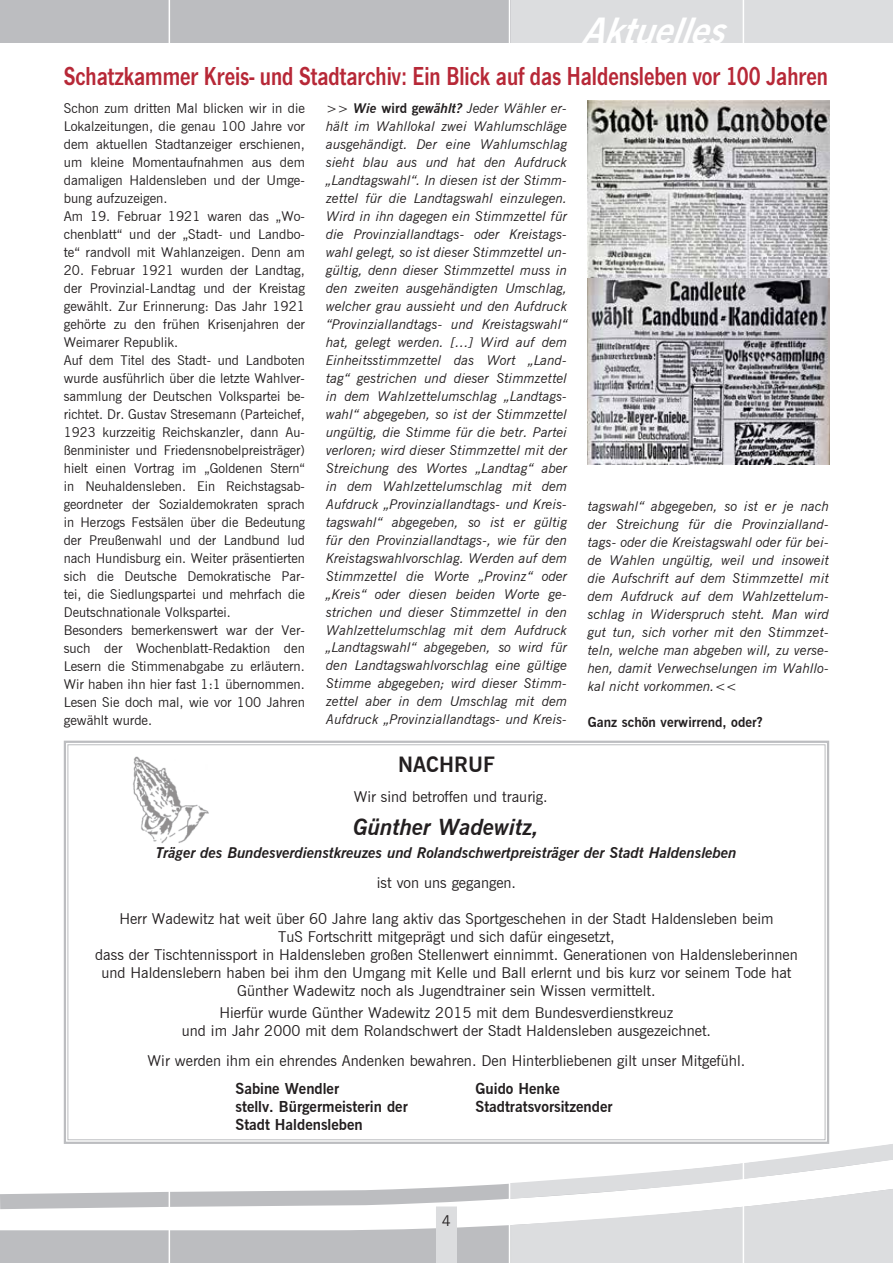
<style>
.page{position:relative;width:893px;height:1263px;background:#fff}
.page>*{position:absolute;margin:0;border:0;box-sizing:border-box;transform-origin:0 0}
.t1{font:italic 700 36px "News Gothic BT";color:#fff}
.t2{font:600 27px "News Gothic T";color:#b72837;scale:.83 1}
.t3{font:italic 700 22.5px "News Gothic BT";color:#231f20}
.t4{font:700 21px "News Gothic BT";color:#231f20}
.t5{font:15px/18px "News Gothic BT";color:#231f20;text-align:center}
.t6{font:700 15px "News Gothic BT";color:#231f20}
.t7{font:italic 700 15px "News Gothic BT";color:#231f20}
.t8{font:italic 13.5px/18px "News Gothic BT";color:#231f20;text-align:justify}
.t9{font:13.5px/18px "News Gothic BT";color:#231f20}
.t10{font:700 13.5px "News Gothic BT";color:#231f20}
.s1{font-weight:700}
.s2{font-weight:700;font-style:normal}
</style>
<div class="page">
<div style="left:510px;top:0;width:383px;height:43px;background:#dcdddf"></div>
<div style="left:0;top:0;width:510px;height:43px;background:#bcbdc0"></div>
<svg style="left:0;top:1226px;width:494px;height:37px;background:#c3c4c6"></svg>
<div style="left:436px;top:1206px;width:21px;height:57px;background:#dcdddf"></div>
<svg style="left:0;top:1184px;width:494px;height:25px"></svg>
<svg style="left:494px;top:1144px;width:399px;height:119px"></svg>
<hr style="left:509px;top:0;width:1px;height:1263px;background:#fff">
<hr style="left:743px;top:0;width:1px;height:1263px;background:#fff">
<hr style="left:169px;top:0;width:1px;height:1263px;background:#fff">
<img style="left:588px;top:100px;width:241px;height:179px">
<img style="left:588px;top:279px;width:241px;height:186px">
<svg style="left:63px;top:740px;width:767px;height:405px"></svg>
<img style="left:128px;top:755px;width:88px;height:98px">
<h1 class="t1" style="left:581px;top:9px;width:159px">Aktuelles</h1>
<h2 class="t2" style="left:64px;top:60px;width:922px">Schatzkammer Kreis- und Stadtarchiv: Ein Blick auf das Haldensleben vor 100 Jahren</h2>
<p class="t9" style="left:64px;top:99px;width:243px">Schon zum dritten Mal blicken wir in die Lokalzeitungen, die genau 100 Jahre vor dem aktuellen Stadtanzeiger erschienen, um kleine Momentaufnahmen aus dem damaligen Haldensleben und der Umge&shy;bung aufzuzeigen.<br>Am 19. Februar 1921 waren das „Wo&shy;chenblatt“ und der „Stadt- und Landbo&shy;te“ randvoll mit Wahlanzeigen. Denn am</p>
<p class="t9" style="left:64px;top:261px;width:243px">20. Februar 1921 wurden der Landtag, der Provinzial-Landtag und der Kreistag gewählt. Zur Erinnerung: Das Jahr 1921 gehörte zu den frühen Krisenjahren der Weimarer Republik.<br>Auf dem Titel des Stadt- und Landboten wurde ausführlich über die letzte Wahlver&shy;sammlung der Deutschen Volkspartei be&shy;richtet. Dr. Gustav Stresemann (Parteichef, 1923 kurzzeitig Reichskanzler, dann Au&shy;ßenminister und Friedensnobelpreisträger) hielt einen Vortrag im „Goldenen Stern“ in Neuhaldensleben. Ein Reichstagsab&shy;geordneter der Sozialdemokraten sprach in Herzogs Festsälen über die Bedeutung der Preußenwahl und der Landbund lud nach Hundisburg ein. Weiter präsentierten sich die Deutsche Demokratische Par&shy;tei, die Siedlungspartei und mehrfach die Deutschnationale Volkspartei.<br>Besonders bemerkenswert war der Ver&shy;such der Wochenblatt-Redaktion den Lesern die Stimmenabgabe zu erläutern.<br>Wir haben ihn hier fast 1:1 übernommen.<br>Lesen Sie doch mal, wie vor 100 Jahren gewählt wurde.</p>
<p class="t8" style="left:326px;top:99px;width:243px">&gt;&gt; <span class="s1">Wie</span> <span class="s2">wird g</span><span class="s1">ewählt?</span> Jeder Wähler er&shy;hält im Wahllokal zwei Wahlumschläge ausgehändigt. Der eine Wahlumschlag sieht blau aus und hat den Aufdruck „Landtagswahl“. In diesen ist der Stimm&shy;zettel für die Landtagswahl einzulegen.<br>Wird in ihn dagegen ein Stimmzettel für die Provinziallandtags- oder Kreistags&shy;wahl gelegt, so ist dieser Stimmzettel un&shy;gültig, denn dieser Stimmzettel muss in den zweiten ausgehändigten Umschlag, welcher grau aussieht und den Aufdruck “Provinziallandtags- und Kreistagswahl“ hat, gelegt werden. […] Wird auf dem Einheitsstimmzettel das Wort „Land&shy;tag“ gestrichen und dieser Stimmzettel in dem Wahlzettelumschlag „Landtags&shy;wahl“ abgegeben, so ist der Stimmzettel ungültig, die Stimme für die betr. Partei verloren; wird dieser Stimmzettel mit der Streichung des Wortes „Landtag“ aber in dem Wahlzettelumschlag mit dem Aufdruck „Provinziallandtags- und Kreis&shy;tagswahl“ abgegeben, so ist er gültig für den Provinziallandtags-, wie für den Kreistagswahlvorschlag. Werden auf dem Stimmzettel die Worte „Provinz“ oder „Kreis“ oder diesen beiden Worte ge&shy;strichen und dieser Stimmzettel in den Wahlzettelumschlag mit dem Aufdruck „Landtagswahl“ abgegeben, so wird für den Landtagswahlvorschlag eine gültige Stimme abgegeben; wird dieser Stimm&shy;zettel aber in dem Umschlag mit dem Aufdruck „Provinziallandtags- und Kreis-</p>
<p class="t8" style="left:588px;top:497px;width:243px">tagswahl“ abgegeben, so ist er je nach der Streichung für die Provinzialland&shy;tags- oder die Kreistagswahl oder für bei&shy;de Wahlen ungültig, weil und insoweit die Aufschrift auf dem Stimmzettel mit dem Aufdruck auf dem Wahlzettelum&shy;schlag in Widerspruch steht. Man wird gut tun, sich vorher mit den Stimmzet&shy;teln, welche man abgeben will, zu verse&shy;hen, damit Verwechselungen im Wahllo&shy;kal nicht vorkommen.&lt;&lt;</p>
<p class="t10" style="left:588px;top:714px;width:176px">Ganz schön verwirrend, oder?</p>
<h3 class="t4" style="left:398px;top:752px;width:98px">NACHRUF</h3>
<p class="t5" style="left:354px;top:788px;width:195px">Wir sind betroffen und traurig.</p>
<h3 class="t3" style="left:354px;top:813px;width:187px">Günther Wadewitz,</h3>
<p class="t7" style="left:156px;top:843px;width:582px">Träger des Bundesverdienstkreuzes und Rolandschwertpreisträger der Stadt Haldensleben</p>
<p class="t5" style="left:377px;top:873px;width:141px">ist von uns gegangen.</p>
<p class="t5" style="left:95px;top:909px;width:704px">Herr Wadewitz hat weit über 60 Jahre lang aktiv das Sportgeschehen in der Stadt Haldensleben beim<br>TuS Fortschritt mitgeprägt und sich dafür eingesetzt,<br>dass der Tischtennissport in Haldensleben großen Stellenwert einnimmt. Generationen von Haldensleberinnen und Haldenslebern haben bei ihm den Umgang mit Kelle und Ball erlernt und bis kurz vor seinem Tode hat Günther Wadewitz noch als Jugendtrainer sein Wissen vermittelt.</p>
<p class="t5" style="left:182px;top:1003px;width:531px">Hierfür wurde Günther Wadewitz 2015 mit dem Bundesverdienstkreuz<br>und im Jahr 2000 mit dem Rolandschwert der Stadt Haldensleben ausgezeichnet.</p>
<p class="t5" style="left:148px;top:1051px;width:599px">Wir werden ihm ein ehrendes Andenken bewahren. Den Hinterbliebenen gilt unser Mitgefühl.</p>
<p class="t6" style="left:236px;top:1079px;width:105px">Sabine Wendler</p>
<p class="t6" style="left:476px;top:1079px;width:86px">Guido Henke</p>
<p class="t6" style="left:236px;top:1097px;width:174px">stellv. Bürgermeisterin der</p>
<p class="t6" style="left:476px;top:1097px;width:139px">Stadtratsvorsitzender</p>
<p class="t6" style="left:236px;top:1115px;width:129px">Stadt Haldensleben</p>
<p class="t5" style="left:442px;top:1212px;width:11px">4</p>
</div>
